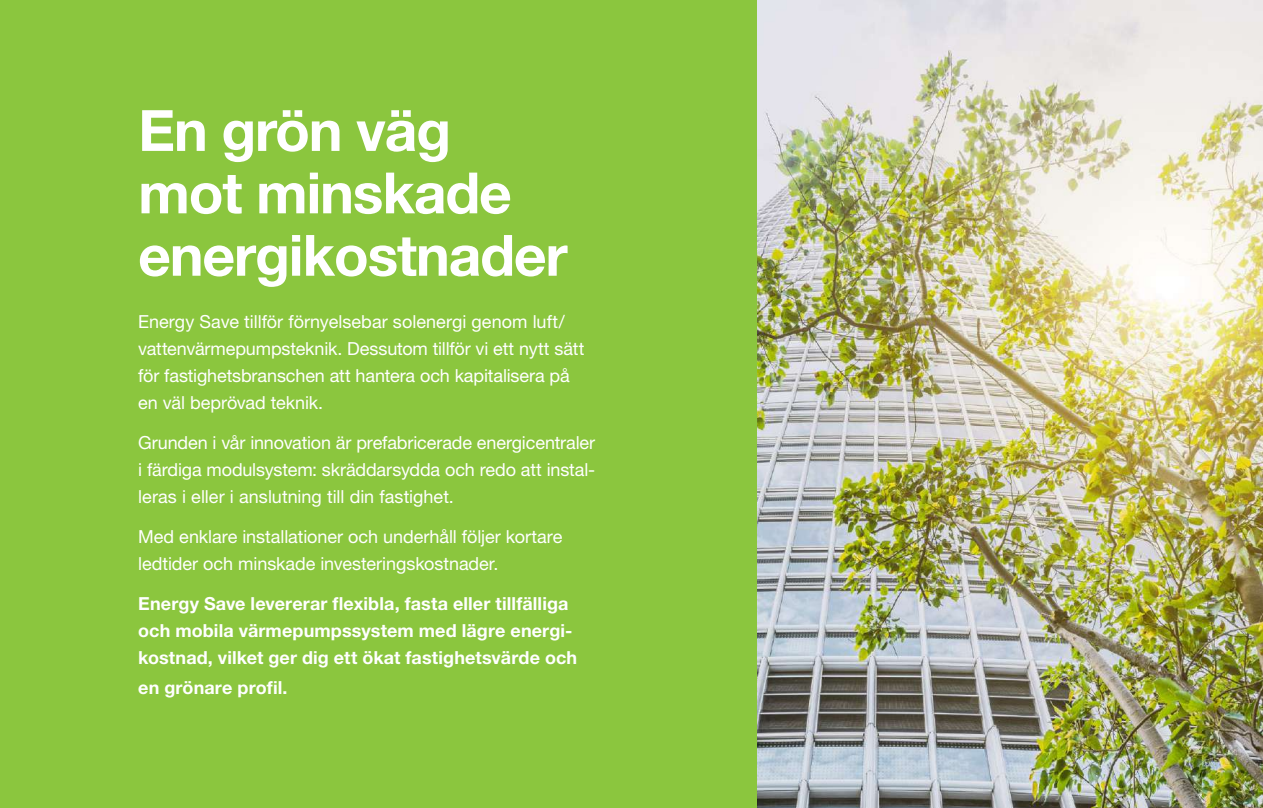
<style>
.page{position:relative;width:1263px;height:808px;background:#fff}
.page>*{position:absolute;margin:0;border:0;box-sizing:border-box;transform-origin:0 0}
.t1{font:700 57px/62.4px "Helvetica Neue LT Std";letter-spacing:-.02em;color:#fff}
.t2{font:18px/27px "Helvetica Neue LT Std";letter-spacing:-.005em;color:#fff}
.t3{font:700 18px/27px "Helvetica Neue LT Std";letter-spacing:.005em;color:#fff}
</style>
<div class="page">
<img style="left:756px;top:0;width:507px;height:808px">
<div style="left:0;top:0;width:756px;height:808px;background:#8bc63e"></div>
<h1 class="t1" style="left:138px;top:98px;width:431px">En grön väg mot minskade energikostnader</h1>
<p class="t2" style="left:138px;top:308px;width:448px">Energy Save tillför förnyelsebar solenergi genom luft/ vattenvärmepumpsteknik. Dessutom tillför vi ett nytt sätt för fastighetsbranschen att hantera och kapitalisera på en väl beprövad teknik.</p>
<p class="t2" style="left:138px;top:429px;width:459px;text-align:justify">Grunden i vår innovation är prefabricerade energicentraler i färdiga modulsystem: skräddarsydda och redo att instal&shy;leras i eller i anslutning till din fastighet.</p>
<p class="t2" style="left:138px;top:523px;width:426px">Med enklare installationer och underhåll följer kortare ledtider och minskade investeringskostnader.</p>
<p class="t3" style="left:138px;top:589px;width:440px">Energy Save levererar flexibla, fasta eller tillfälliga och mobila värmepumpssystem med lägre energi&shy;kostnad, vilket ger dig ett ökat fastighetsvärde och</p>
<p class="t3" style="left:138px;top:673px;width:151px">en grönare profil.</p>
</div>
